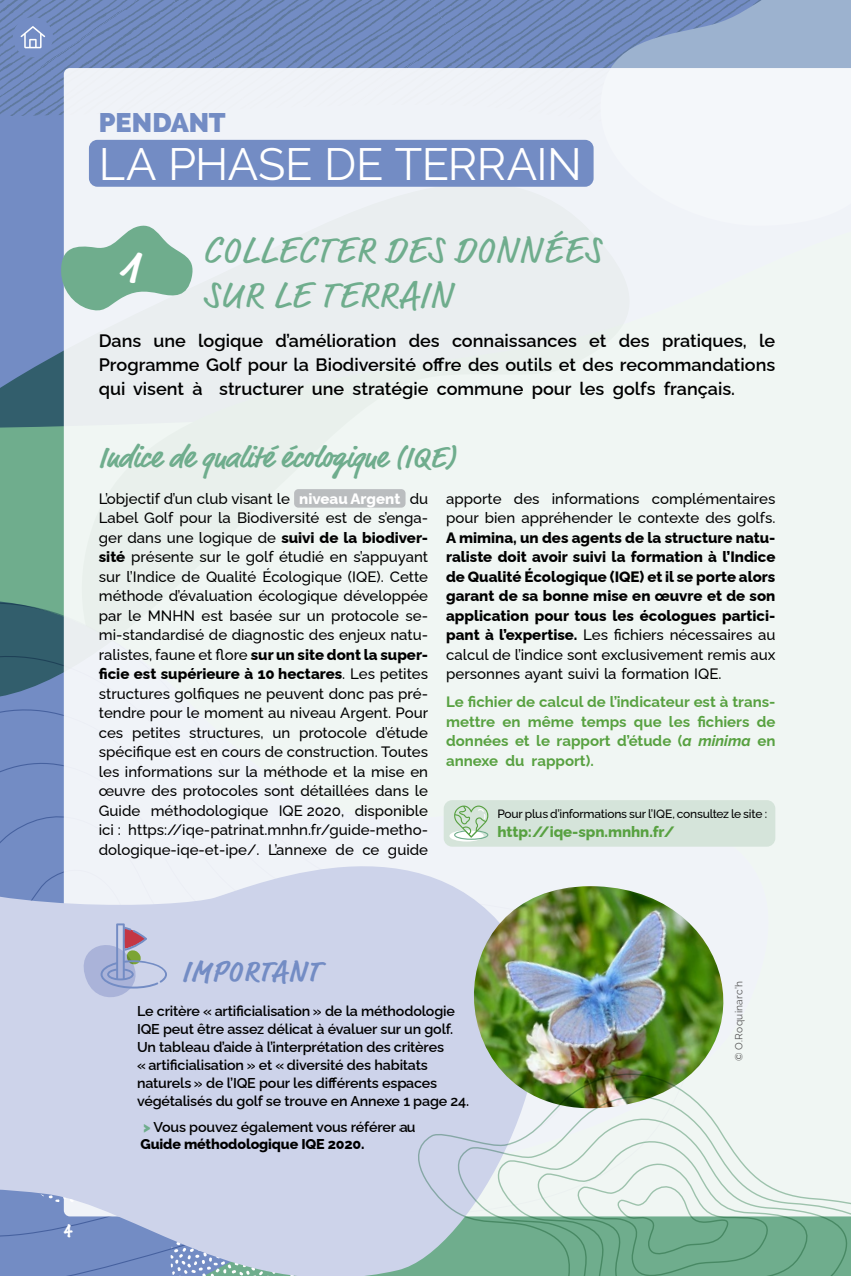
<style>
.page{position:relative;width:851px;height:1276px;background:#fff}
.page>*{position:absolute;margin:0;border:0;box-sizing:border-box;transform-origin:0 0}
.t1{font:700 45.6px "Market Pro";color:#fff}
.t2{font:45px "Raleway";letter-spacing:-.01em;color:#fff}
.t3{font:37.5px/45px "Market Pro";letter-spacing:.035em;color:#6fad8d}
.t4{font:700 30px "Market Pro";letter-spacing:.005em;color:#6fad8d}
.t5{font:700 30px "Market Pro";letter-spacing:.035em;color:#738cc4}
.t6{font:800 27px "Raleway";letter-spacing:-.005em;color:#738cc4}
.t7{font:600 18px/24px "Raleway";color:#000;text-align:justify}
.t8{font:100 15.6px "Marker Felt";color:#fff}
.t9{font:500 15px/19.5px "Raleway";color:#000;text-align:justify}
.t10{font:800 15px/19.5px "Raleway";color:#000;text-align:justify}
.t11{font:700 15px/19.5px "Raleway";color:#58a141;text-align:justify}
.t12{font:800 15px "Raleway";letter-spacing:-.005em;color:#58a141}
.t13{font:600 14.25px/18px "Raleway";letter-spacing:-.01em;color:#000}
.t14{font:500 12px "Raleway";letter-spacing:-.02em;color:#000}
.t15{font:10.2px "Raleway";letter-spacing:.03em;color:#555}
.s1{font-weight:800;color:#fff}
.s2{font-weight:800}
.s3{font-weight:500}
.s4{font-style:italic}
.s5{font-weight:900;color:#6fad8d}
</style>
<div class="page">
<svg style="left:0;top:0;width:485px;height:129px;background:#6e87ba"></svg>
<svg style="left:485px;top:0;width:97px;height:68px;background:#6e87ba"></svg>
<svg style="left:582px;top:0;width:268px;height:68px;background:#8ba2c7"></svg>
<svg style="left:0;top:129px;width:64px;height:463px;background:#6992a5"></svg>
<svg style="left:0;top:592px;width:64px;height:205px;background:#597c9d"></svg>
<div style="left:64px;top:68px;width:786px;height:995px;background:#f0f6f3"></div>
<div style="left:89px;top:140px;width:504px;height:47px;background:#738cc4;border-radius:9px"></div>
<div style="left:443px;top:800px;width:332px;height:46px;background:#d5e4da;border-radius:9px"></div>
<svg style="left:60px;top:221px;width:136px;height:92px"></svg>
<svg style="left:0;top:797px;width:576px;height:479px;fill:#cdd3ea"></svg>
<svg style="left:71px;top:923px;width:96px;height:89px;background:#bdc1dc"></svg>
<img style="left:473px;top:886px;width:302px;height:177px">
<svg style="left:404px;top:1063px;width:446px;height:213px"></svg>
<div style="left:294px;top:489px;width:111px;height:18px;background:#babdbf;border-radius:4px"></div>
<svg style="left:13px;top:17px;width:40px;height:40px;background:#7e95c7"></svg>
<h3 class="t6" style="left:99px;top:107px;width:128px">PENDANT</h3>
<h2 class="t2" style="left:99px;top:138px;width:484px">LA PHASE DE TERRAIN</h2>
<h1 class="t1" style="left:119px;top:235px;width:22px">1</h1>
<h3 class="t3" style="left:203px;top:229px;width:399px">COLLECTER DES DONNÉES<br>SUR LE TERRAIN</h3>
<p class="t7" style="left:99px;top:326px;width:678px">Dans une logique d’amélioration des connaissances et des pratiques, le Programme Golf pour la Biodiversité offre des outils et des recommandations qui visent à structurer une stratégie commune pour les golfs français.</p>
<h3 class="t4" style="left:99px;top:437px;width:358px">Indice de qualité écologique (IQE)</h3>
<p class="t9" style="left:99px;top:487px;width:331px">L’objectif d’un club visant le <span class="s1">niveau Argent</span> du Label Golf pour la Biodiversité est de s’enga&shy;ger dans une logique de <span class="s2">suivi de la biodiver&shy;sité</span> présente sur le golf étudié en s’appuyant sur l’Indice de Qualité Écologique (IQE). Cette méthode d’évaluation écologique développée par le MNHN est basée sur un protocole se&shy;mi-standardisé de diagnostic des enjeux natu&shy;ralistes, faune et flore <span class="s2">sur un site dont la super&shy;ficie est supérieure à 10 hectares</span>. Les petites structures golfiques ne peuvent donc pas pré&shy;tendre pour le moment au niveau Argent. Pour ces petites structures, un protocole d’étude spécifique est en cours de construction. Toutes les informations sur la méthode et la mise en œuvre des protocoles sont détaillées dans le Guide méthodologique IQE 2020, disponible ici : https://iqe-patrinat.mnhn.fr/guide-metho&shy;dologique-iqe-et-ipe/. L’annexe de ce guide</p>
<p class="t9" style="left:446px;top:487px;width:331px">apporte des informations complémentaires pour bien appréhender le contexte des golfs.</p>
<p class="t10" style="left:446px;top:526px;width:331px">A mimina, un des agents de la structure natu&shy;raliste doit avoir suivi la formation à l’Indice de Qualité Écologique (IQE) et il se porte alors garant de sa bonne mise en œuvre et de son application pour tous les écologues partici&shy;pant à l’expertise. <span class="s3">Les fichiers nécessaires au calcul de l’indice sont exclusivement remis aux personnes ayant suivi la formation IQE.</span></p>
<p class="t11" style="left:446px;top:691px;width:331px">Le fichier de calcul de l’indicateur est à trans&shy;mettre en même temps que les fichiers de données et le rapport d’étude (<span class="s4">a minima</span> en annexe du rapport).</p>
<p class="t14" style="left:497px;top:804px;width:271px">Pour plus d’informations sur l’IQE, consultez le site :</p>
<p class="t12" style="left:497px;top:820px;width:179px">http://iqe-spn.mnhn.fr/</p>
<p class="t8" style="left:64px;top:1219px;width:10px">4</p>
<h3 class="t5" style="left:182px;top:950px;width:138px">IMPORTANT</h3>
<p class="t13" style="left:137px;top:1000px;width:333px">Le critère « artificialisation » de la méthodologie IQE peut être assez délicat à évaluer sur un golf.<br>Un tableau d’aide à l’interprétation des critères<br>« artificialisation » et « diversité des habitats naturels » de l’IQE pour les différents espaces végétalisés du golf se trouve en Annexe 1 page 24.</p>
<p class="t13" style="left:140px;top:1117px;width:277px;line-height:17.1px"><span class="s5">&gt;</span> Vous pouvez également vous référer au<br><span class="s2">Guide méthodologique IQE 2020.</span></p>
<p class="t15" style="left:733px;top:1061px;width:82px;rotate:-90deg">© O.Roquinarc’h</p>
</div>
